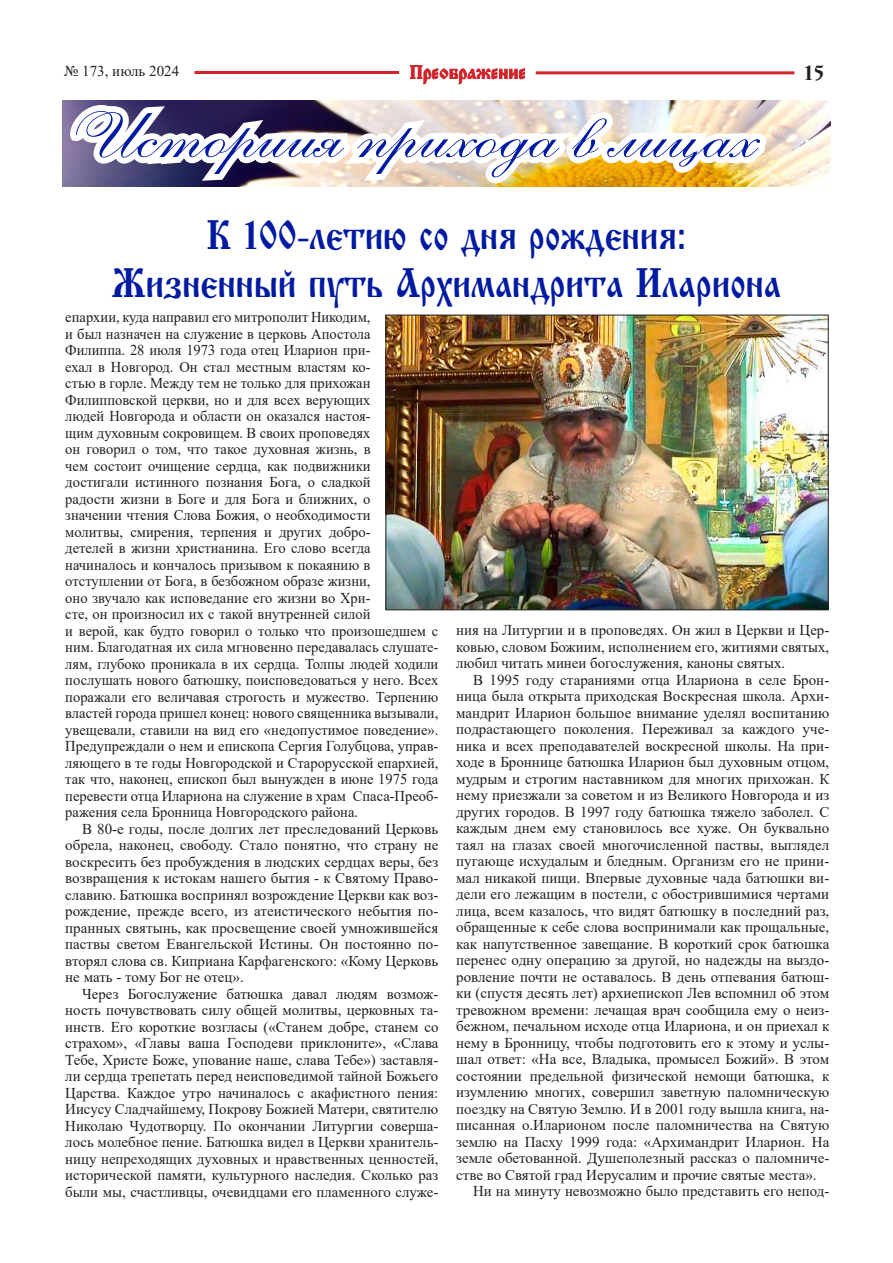
<style>
.page{position:relative;width:893px;height:1263px;background:#fff}
.page>*{position:absolute;margin:0;border:0;box-sizing:border-box;transform-origin:0 0}
.t1{font:64.5px "Anastasia Script";color:#001aa2;scale:1.17 1}
.t2{font:40.95px/48px "Izhitsa";color:#001aa2;text-align:center;scale:.85 1}
.t3{font:21px "Izhitsa C";color:#231f20}
.t4{font:15px/16.5px "Times New Roman";color:#231f20;text-align:justify}
</style>
<div class="page">
<hr style="left:536px;top:71px;width:258px;height:3px;background:#d1232a">
<hr style="left:194px;top:71px;width:205px;height:3px;background:#d1232a">
<svg style="left:410px;top:65px;width:115px;height:19px"></svg>
<img style="left:777px;top:100px;width:54px;height:86px">
<img style="left:388px;top:317px;width:439px;height:291px">
<img style="left:62px;top:100px;width:715px;height:251px">
<p class="t4" style="left:64px;top:63px;width:116px">№ 173, июль 2024</p>
<h3 class="t3" style="left:804px;top:61px;width:22px">15</h3>
<h1 class="t1" style="left:61px;top:98px;width:586px">Историия прихода в лицах</h1>
<h2 class="t2" style="left:111px;top:212px;width:789px">К 100-летию со дня рождения:<br>Жизненный путь Архимандрита Илариона</h2>
<p class="t4" style="left:65px;top:308px;width:375px;text-align:left">епархии, куда направил его митрополит Никодим,<br>и был назначен на служение в церковь Апостола<br>Филиппа. 28 июля 1973 года отец Иларион при-<br>ехал в Новгород. Он стал местным властям ко-<br>стью в горле. Между тем не только для прихожан Филипповской церкви, но и для всех верующих<br>людей Новгорода и области он оказался настоя-<br>щим духовным сокровищем. В своих проповедях<br>он говорил о том, что такое духовная жизнь, в<br>чем состоит очищение сердца, как подвижники<br>достигали истинного познания Бога, о сладкой<br>радости жизни в Боге и для Бога и ближних, о<br>значении чтения Слова Божия, о необходимости<br>молитвы, смирения, терпения и других добро-<br>детелей в жизни христианина. Его слово всегда начиналось и кончалось призывом к покаянию в отступлении от Бога, в безбожном образе жизни,<br>оно звучало как исповедание его жизни во Хри-<br>сте, он произносил их с такой внутренней силой<br>и верой, как будто говорил о только что произошедшем с ним. Благодатная их сила мгновенно передавалась слушате&shy;лям, глубоко проникала в их сердца. Толпы людей ходили послушать нового батюшку, поисповедоваться у него. Всех поражали его величавая строгость и мужество. Терпению властей города пришел конец: нового священника вызывали, увещевали, ставили на вид его «недопустимое поведение».<br>Предупреждали о нем и епископа Сергия Голубцова, управ&shy;ляющего в те годы Новгородской и Старорусской епархией, так что, наконец, епископ был вынужден в июне 1975 года перевести отца Илариона на служение в храм Спаса-Преоб&shy;ражения села Бронница Новгородского района.</p>
<p class="t4" style="left:65px;top:820px;width:375px;text-indent:17px">В 80-е годы, после долгих лет преследований Церковь обрела, наконец, свободу. Стало понятно, что страну не воскресить без пробуждения в людских сердцах веры, без возвращения к истокам нашего бытия - к Святому Право&shy;славию. Батюшка воспринял возрождение Церкви как воз&shy;рождение, прежде всего, из атеистического небытия по&shy;пранных святынь, как просвещение своей умножившейся паствы светом Евангельской Истины. Он постоянно по&shy;вторял слова св. Киприана Карфагенского: «Кому Церковь не мать - тому Бог не отец».</p>
<p class="t4" style="left:65px;top:985px;width:375px;text-indent:17px">Через Богослужение батюшка давал людям возмож&shy;ность почувствовать силу общей молитвы, церковных та&shy;инств. Его короткие возгласы («Станем добре, станем со страхом», «Главы ваша Господеви приклоните», «Слава Тебе, Христе Боже, упование наше, слава Тебе») заставля&shy;ли сердца трепетать перед неисповедимой тайной Божьего Царства. Каждое утро начиналось с акафистного пения:<br>Иисусу Сладчайшему, Покрову Божией Матери, святителю Николаю Чудотворцу. По окончании Литургии соверша&shy;лось молебное пение. Батюшка видел в Церкви хранитель&shy;ницу непреходящих духовных и нравственных ценностей, исторической памяти, культурного наследия. Сколько раз были мы, счастливцы, очевидцами его пламенного служе-</p>
<p class="t4" style="left:456px;top:621px;width:375px">ния на Литургии и в проповедях. Он жил в Церкви и Цер&shy;ковью, словом Божиим, исполнением его, житиями святых, любил читать минеи богослужения, каноны святых.</p>
<p class="t4" style="left:473px;top:671px;width:358px">В 1995 году стараниями отца Илариона в селе Брон-</p>
<p class="t4" style="left:456px;top:687px;width:375px">ница была открыта приходская Воскресная школа. Архи-</p>
<p class="t4" style="left:456px;top:704px;width:375px">мандрит Иларион большое внимание уделял воспитанию</p>
<p class="t4" style="left:456px;top:720px;width:375px">подрастающего поколения. Переживал за каждого уче-</p>
<p class="t4" style="left:456px;top:737px;width:375px">ника и всех преподавателей воскресной школы. На при-</p>
<p class="t4" style="left:456px;top:753px;width:375px">ходе в Броннице батюшка Иларион был духовным отцом,</p>
<p class="t4" style="left:456px;top:770px;width:375px">мудрым и строгим наставником для многих прихожан. К</p>
<p class="t4" style="left:456px;top:786px;width:375px">нему приезжали за советом и из Великого Новгорода и из</p>
<p class="t4" style="left:456px;top:803px;width:375px">других городов. В 1997 году батюшка тяжело заболел. С</p>
<p class="t4" style="left:456px;top:819px;width:375px">каждым днем ему становилось все хуже. Он буквально</p>
<p class="t4" style="left:456px;top:836px;width:375px">таял на глазах своей многочисленной паствы, выглядел</p>
<p class="t4" style="left:456px;top:852px;width:375px">пугающе исхудалым и бледным. Организм его не прини-</p>
<p class="t4" style="left:456px;top:869px;width:375px">мал никакой пищи. Впервые духовные чада батюшки ви-</p>
<p class="t4" style="left:456px;top:885px;width:375px">дели его лежащим в постели, с обострившимися чертами</p>
<p class="t4" style="left:456px;top:902px;width:375px">лица, всем казалось, что видят батюшку в последний раз,</p>
<p class="t4" style="left:456px;top:918px;width:375px">обращенные к себе слова воспринимали как прощальные,</p>
<p class="t4" style="left:456px;top:935px;width:375px">как напутственное завещание. В короткий срок батюшка</p>
<p class="t4" style="left:456px;top:951px;width:375px">перенес одну операцию за другой, но надежды на выздо-</p>
<p class="t4" style="left:456px;top:968px;width:375px">ровление почти не оставалось. В день отпевания батюш-</p>
<p class="t4" style="left:456px;top:984px;width:375px">ки (спустя десять лет) архиепископ Лев вспомнил об этом</p>
<p class="t4" style="left:456px;top:1001px;width:375px">тревожном времени: лечащая врач сообщила ему о неиз-</p>
<p class="t4" style="left:456px;top:1017px;width:375px">бежном, печальном исходе отца Илариона, и он приехал к</p>
<p class="t4" style="left:456px;top:1034px;width:375px">нему в Бронницу, чтобы подготовить его к этому и услы-</p>
<p class="t4" style="left:456px;top:1050px;width:375px">шал ответ: «На все, Владыка, промысел Божий». В этом</p>
<p class="t4" style="left:456px;top:1067px;width:375px">состоянии предельной физической немощи батюшка, к</p>
<p class="t4" style="left:456px;top:1083px;width:375px">изумлению многих, совершил заветную паломническую</p>
<p class="t4" style="left:456px;top:1100px;width:375px">поездку на Святую Землю. И в 2001 году вышла книга, на-</p>
<p class="t4" style="left:456px;top:1116px;width:375px">писанная о.Иларионом после паломничества на Святую</p>
<p class="t4" style="left:456px;top:1133px;width:375px">землю на Пасху 1999 года: «Архимандрит Иларион. На</p>
<p class="t4" style="left:456px;top:1149px;width:375px">земле обетованной. Душеполезный рассказ о паломниче-</p>
<p class="t4" style="left:456px;top:1166px;width:362px">стве во Святой град Иерусалим и прочие святые места».</p>
<p class="t4" style="left:473px;top:1182px;width:358px">Ни на минуту невозможно было представить его непод-</p>
</div>
